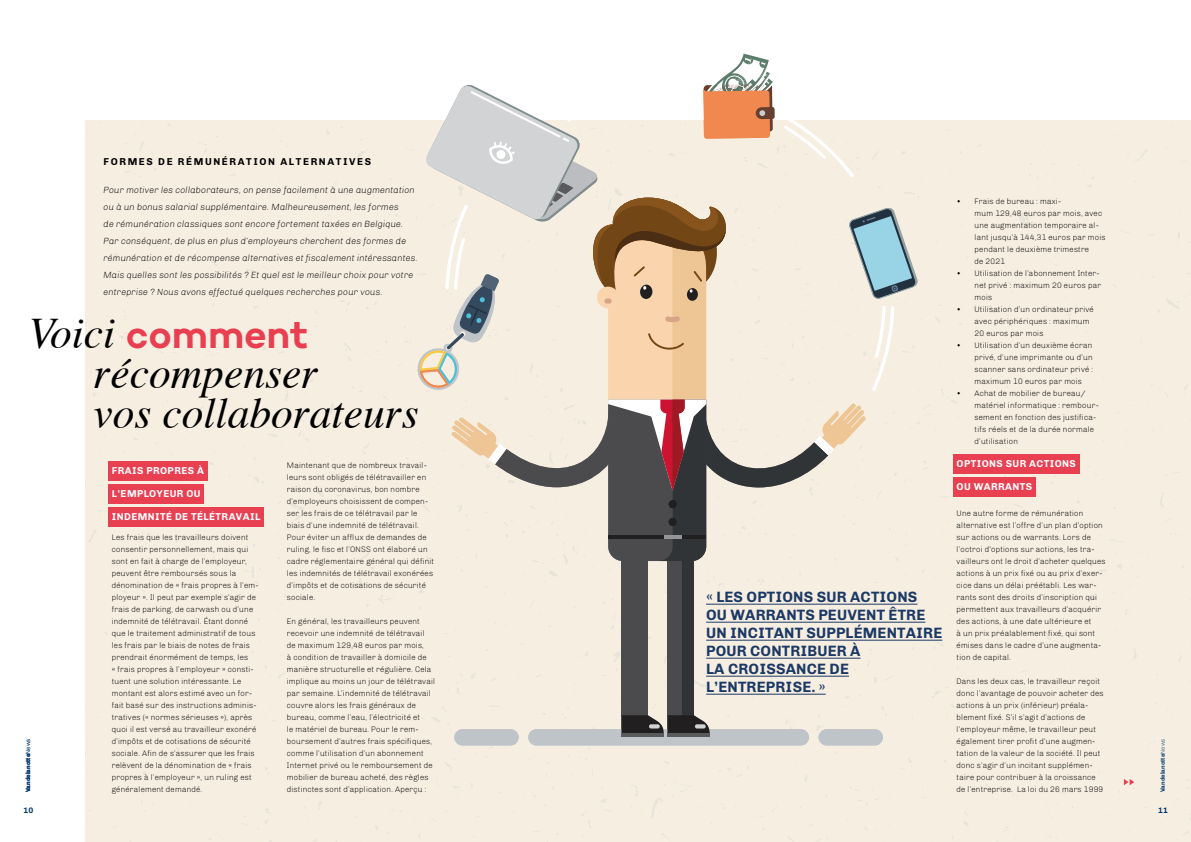
<style>
.page{position:relative;width:1191px;height:842px;background:#fff}
.page>*{position:absolute;margin:0;border:0;box-sizing:border-box;transform-origin:0 0}
.t1{font:italic 43.5px/40px "Times";color:#000}
.t2{font:600 40px "Campton";letter-spacing:-.005em;color:#e83f51}
.t3{font:700 15px/18px "Chivo";letter-spacing:.01em;color:#1b3965}
.t4{font:700 10px "Chivo";letter-spacing:.04em;color:#fff}
.t5{font:700 10px "Chivo";letter-spacing:.16em;color:#000}
.t6{font:italic 300 9px/17px "Chivo";color:#000}
.t7{font:300 8px/12px "Chivo";color:#000}
.t8{font:700 8px "Chivo";color:#00376b}
.t9{font:700 6px "Chivo";color:#00376b}
.s1{font-family:"Times";font-weight:400;font-style:italic;font-size:43.5px;color:#000}
.s2{font-weight:300}
</style>
<div class="page">
<div style="left:85px;top:120px;width:1106px;height:722px;background:#f7eee2"></div>
<svg style="left:1123px;top:779px;width:11px;height:6px"></svg>
<div style="left:953px;top:454px;width:126px;height:19px;background:#e83f51"></div>
<div style="left:953px;top:477px;width:82px;height:19px;background:#e83f51"></div>
<div style="left:528px;top:729px;width:281px;height:16px;background:#bec4c8;border-radius:8px"></div>
<div style="left:454px;top:729px;width:65px;height:16px;background:#bec4c8;border-radius:8px"></div>
<div style="left:818px;top:729px;width:65px;height:16px;background:#bec4c8;border-radius:8px"></div>
<div style="left:621px;top:557px;width:26px;height:158px;background:#4b4b4d"></div>
<div style="left:667px;top:557px;width:26px;height:158px;background:#4b4b4d"></div>
<div style="left:682px;top:557px;width:11px;height:158px;background:#313437"></div>
<hr style="left:667px;top:733px;width:42px;height:4px;background:#595a5c">
<svg style="left:621px;top:715px;width:88px;height:18px;background:#484443"></svg>
<hr style="left:621px;top:733px;width:42px;height:4px;background:#595a5c">
<svg style="left:649px;top:724px;width:10px;height:4px"></svg>
<svg style="left:414px;top:53px;width:504px;height:508px;background:#e1d7cb"></svg>
<hr style="left:706px;top:604px;width:211px;height:1px;background:#1b3965">
<hr style="left:706px;top:622px;width:219px;height:1px;background:#1b3965">
<hr style="left:706px;top:640px;width:236px;height:1px;background:#1b3965">
<hr style="left:706px;top:658px;width:154px;height:1px;background:#1b3965">
<hr style="left:706px;top:676px;width:143px;height:1px;background:#1b3965">
<hr style="left:706px;top:694px;width:119px;height:1px;background:#1b3965">
<div style="left:108px;top:461px;width:99px;height:19px;background:#e83f51"></div>
<div style="left:108px;top:484px;width:96px;height:19px;background:#e83f51"></div>
<div style="left:108px;top:507px;width:156px;height:19px;background:#e83f51"></div>
<p class="t5" style="left:104px;top:156px;width:269px">FORMES DE RÉMUNÉRATION ALTERNATIVES</p>
<p class="t6" style="left:103px;top:181px;width:316px">Pour motiver les collaborateurs, on pense facilement à une augmentation ou à un bonus salarial supplémentaire. Malheureusement, les formes<br>de rémunération classiques sont encore fortement taxées en Belgique.<br>Par conséquent, de plus en plus d’employeurs cherchent des formes de rémunération et de récompense alternatives et fiscalement intéressantes.<br>Mais quelles sont les possibilités ? Et quel est le meilleur choix pour votre entreprise ? Nous avons effectué quelques recherches pour vous.</p>
<h2 class="t2" style="left:28px;top:309px;width:281px"><span class="s1">Voici</span> comment</h2>
<h1 class="t1" style="left:94px;top:351px;width:326px">récompenser<br>vos collaborateurs</h1>
<p class="t9" style="left:24px;top:792px;width:55px;rotate:-90deg">Vandelanotte<span class="s2">News</span></p>
<p class="t8" style="left:23px;top:806px;width:11px">10</p>
<p class="t4" style="left:112px;top:465px;width:94px">FRAIS PROPRES À</p>
<p class="t4" style="left:112px;top:488px;width:90px">L’EMPLOYEUR OU</p>
<p class="t4" style="left:112px;top:511px;width:150px">INDEMNITÉ DE TÉLÉTRAVAIL</p>
<p class="t7" style="left:112px;top:531px;width:148px">Les frais que les travailleurs doivent consentir personnellement, mais qui sont en fait à charge de l’employeur, peuvent être remboursés sous la dénomination de « frais propres à l’em&shy;ployeur ». Il peut par exemple s’agir de frais de parking, de carwash ou d’une indemnité de télétravail. Étant donné que le traitement administratif de tous les frais par le biais de notes de frais prendrait énormément de temps, les<br>« frais propres à l’employeur » consti&shy;tuent une solution intéressante. Le montant est alors estimé avec un for&shy;fait basé sur des instructions adminis&shy;tratives (« normes sérieuses »), après quoi il est versé au travailleur exonéré d’impôts et de cotisations de sécurité sociale. Afin de s’assurer que les frais relèvent de la dénomination de « frais propres à l’employeur », un ruling est généralement demandé.</p>
<p class="t7" style="left:287px;top:459px;width:149px">Maintenant que de nombreux travail&shy;leurs sont obligés de télétravailler en raison du coronavirus, bon nombre d’employeurs choisissent de compen&shy;ser les frais de ce télétravail par le biais d’une indemnité de télétravail.<br>Pour éviter un afflux de demandes de ruling, le fisc et l’ONSS ont élaboré un cadre réglementaire général qui définit les indemnités de télétravail exonérées d’impôts et de cotisations de sécurité sociale.</p>
<p class="t7" style="left:287px;top:615px;width:150px">En général, les travailleurs peuvent recevoir une indemnité de télétravail de maximum 129,48 euros par mois,<br>à condition de travailler à domicile de manière structurelle et régulière. Cela implique au moins un jour de télétravail par semaine. L’indemnité de télétravail couvre alors les frais généraux de bureau, comme l’eau, l’électricité et<br>le matériel de bureau. Pour le rem&shy;boursement d’autres frais spécifiques, comme l’utilisation d’un abonnement Internet privé ou le remboursement de mobilier de bureau acheté, des règles distinctes sont d’application. Aperçu :</p>
<h3 class="t3" style="left:706px;top:588px;width:238px">« LES OPTIONS SUR ACTIONS<br>OU WARRANTS PEUVENT ÊTRE<br>UN INCITANT SUPPLÉMENTAIRE<br>POUR CONTRIBUER À<br>LA CROISSANCE DE<br>L’ENTREPRISE. »</h3>
<p class="t7" style="left:974px;top:195px;width:133px;text-indent:-18px">• Frais de bureau : maxi-<br>mum 129,48 euros par mois, avec une augmentation temporaire al&shy;lant jusqu’à 144,31 euros par mois pendant le deuxième trimestre<br>de 2021</p>
<p class="t7" style="left:974px;top:267px;width:128px;text-indent:-18px">• Utilisation de l’abonnement Inter&shy;net privé : maximum 20 euros par mois</p>
<p class="t7" style="left:974px;top:303px;width:121px;text-indent:-18px">• Utilisation d’un ordinateur privé avec périphériques : maximum<br>20 euros par mois</p>
<p class="t7" style="left:974px;top:339px;width:120px;text-indent:-18px">• Utilisation d’un deuxième écran privé, d’une imprimante ou d’un scanner sans ordinateur privé : maximum 10 euros par mois</p>
<p class="t7" style="left:974px;top:387px;width:126px;text-indent:-18px">• Achat de mobilier de bureau/ matériel informatique : rembour&shy;sement en fonction des justifica&shy;tifs réels et de la durée normale d’utilisation</p>
<p class="t4" style="left:956px;top:458px;width:121px">OPTIONS SUR ACTIONS</p>
<p class="t4" style="left:956px;top:481px;width:77px">OU WARRANTS</p>
<p class="t7" style="left:956px;top:507px;width:151px">Une autre forme de rémunération alternative est l’offre d’un plan d’option sur actions ou de warrants. Lors de l’octroi d’options sur actions, les tra&shy;vailleurs ont le droit d’acheter quelques actions à un prix fixé ou au prix d’exer&shy;cice dans un délai préétabli. Les war&shy;rants sont des droits d’inscription qui permettent aux travailleurs d’acquérir des actions, à une date ultérieure et<br>à un prix préalablement fixé, qui sont émises dans le cadre d’une augmenta&shy;tion de capital.</p>
<p class="t7" style="left:956px;top:675px;width:149px">Dans les deux cas, le travailleur reçoit donc l’avantage de pouvoir acheter des actions à un prix (inférieur) préala&shy;blement fixé. S’il s’agit d’actions de l’employeur même, le travailleur peut également tirer profit d’une augmen&shy;tation de la valeur de la société. Il peut donc s’agir d’un incitant supplémen&shy;taire pour contribuer à la croissance de l’entreprise. La loi du 26 mars 1999</p>
<p class="t9" style="left:1159px;top:792px;width:55px;rotate:-90deg">Vandelanotte<span class="s2">News</span></p>
<p class="t8" style="left:1158px;top:806px;width:11px">11</p>
</div>
